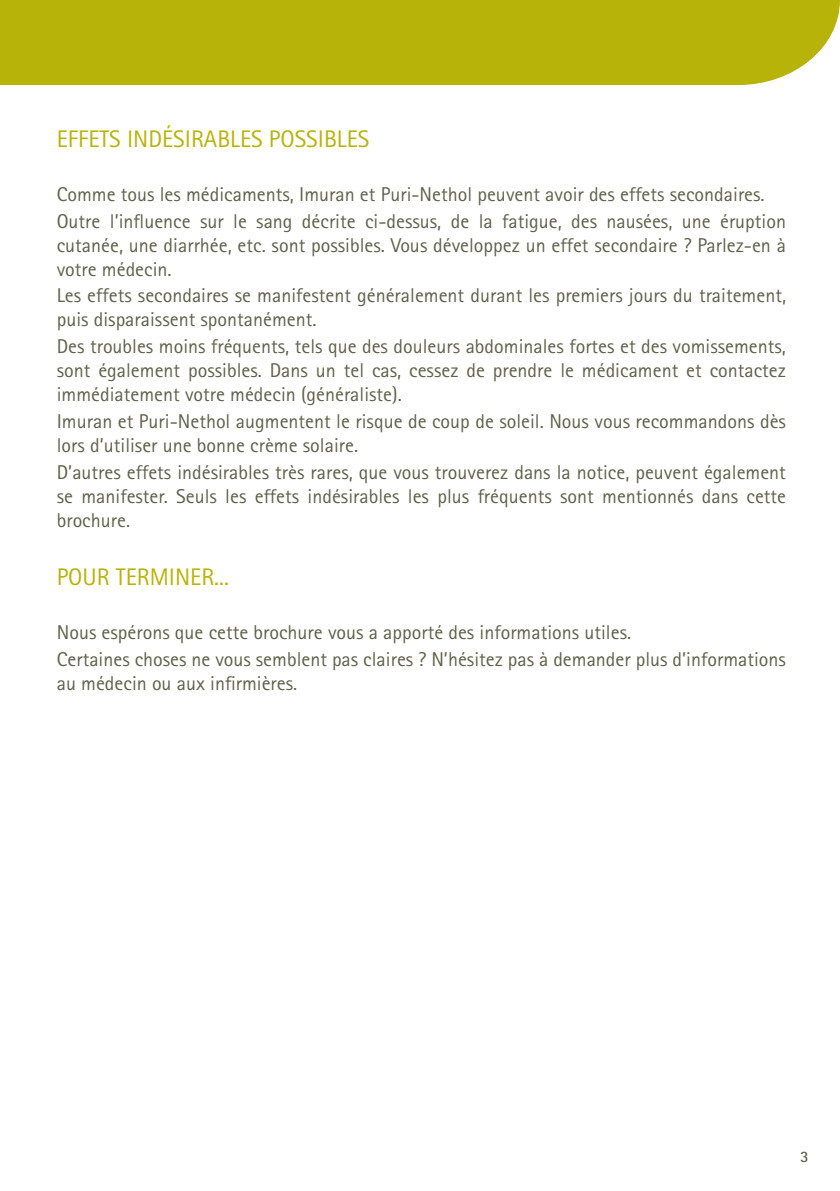
<style>
.page{position:relative;width:840px;height:1191px;background:#fff}
.page>*{position:absolute;margin:0;border:0;box-sizing:border-box;transform-origin:0 0}
.t1{font:24px "Rotis Sans Serif Std";color:#b8b309}
.t2{font:20px/24px "Rotis Sans Serif Std";color:#60614b;text-align:justify}
.t3{font:700 16px "Rotis Sans Serif Std";color:#60614b}
</style>
<div class="page">
<div style="left:0;top:0;width:839px;height:85px;background:#b8b309"></div>
<p class="t1" style="left:57px;top:125px;width:314px">EFFETS INDÉSIRABLES POSSIBLES</p>
<p class="t2" style="left:57px;top:182px;width:709px">Comme tous les médicaments, Imuran et Puri-Nethol peuvent avoir des effets secondaires.</p>
<p class="t2" style="left:57px;top:209px;width:730px">Outre l’influence sur le sang décrite ci-dessus, de la fatigue, des nausées, une éruption cutanée, une diarrhée, etc. sont possibles. Vous développez un effet secondaire ? Parlez-en à votre médecin.</p>
<p class="t2" style="left:57px;top:283px;width:730px">Les effets secondaires se manifestent généralement durant les premiers jours du traitement, puis disparaissent spontanément.</p>
<p class="t2" style="left:57px;top:334px;width:730px">Des troubles moins fréquents, tels que des douleurs abdominales fortes et des vomissements, sont également possibles. Dans un tel cas, cessez de prendre le médicament et contactez immédiatement votre médecin (généraliste).</p>
<p class="t2" style="left:57px;top:409px;width:730px">Imuran et Puri-Nethol augmentent le risque de coup de soleil. Nous vous recommandons dès lors d’utiliser une bonne crème solaire.</p>
<p class="t2" style="left:57px;top:460px;width:730px">D’autres effets indésirables très rares, que vous trouverez dans la notice, peuvent également se manifester. Seuls les effets indésirables les plus fréquents sont mentionnés dans cette brochure.</p>
<p class="t1" style="left:57px;top:563px;width:174px">POUR TERMINER...</p>
<p class="t2" style="left:57px;top:620px;width:575px">Nous espérons que cette brochure vous a apporté des informations utiles.</p>
<p class="t2" style="left:57px;top:647px;width:730px">Certaines choses ne vous semblent pas claires ? N’hésitez pas à demander plus d’informations au médecin ou aux infirmières.</p>
<p class="t3" style="left:799px;top:1146px;width:10px">3</p>
</div>
